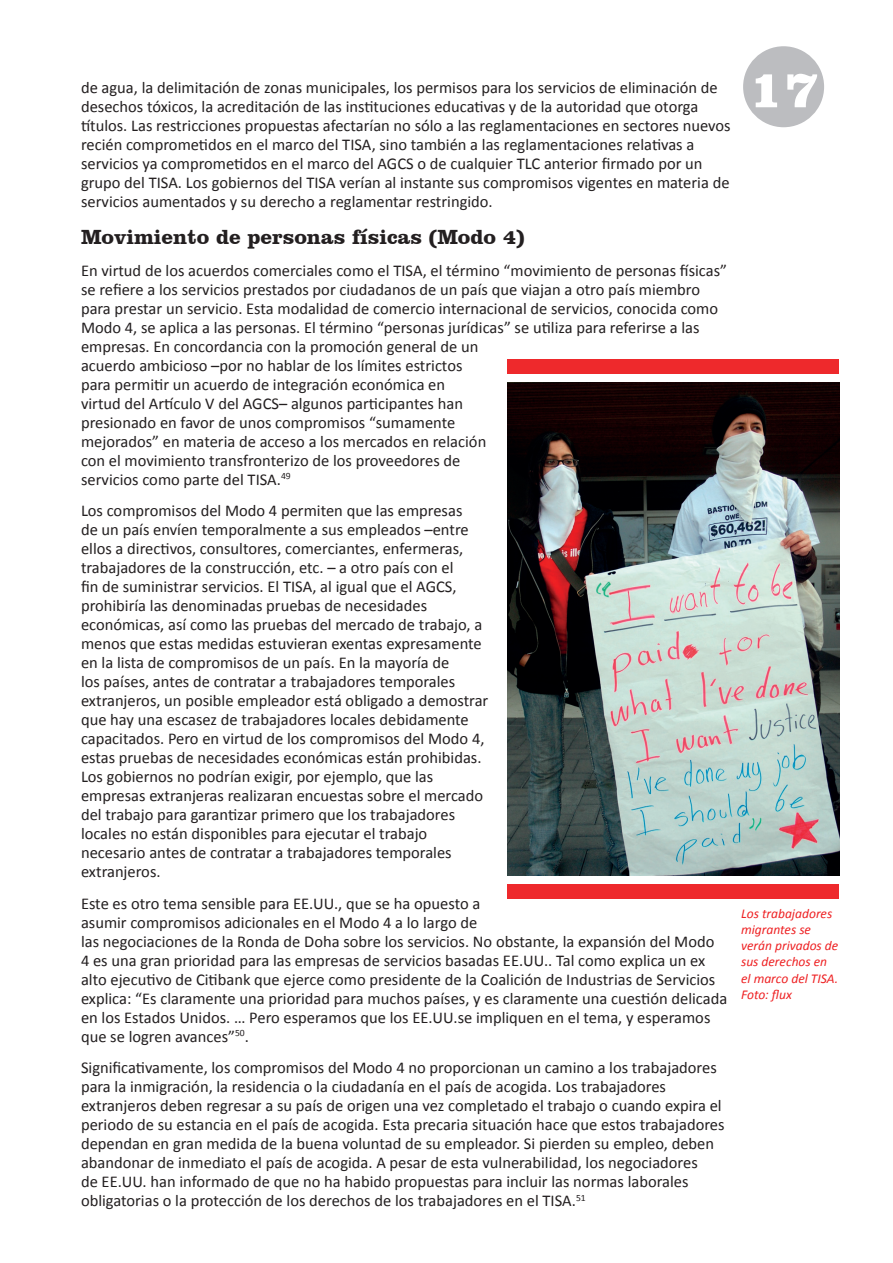
<style>
.page{position:relative;width:893px;height:1263px;background:#fff}
.page>*{position:absolute;margin:0;border:0;box-sizing:border-box;transform-origin:0 0}
.t1{font:900 54px "Clarendon BT";color:#fff}
.t2{font:700 21px "Clarendon BT";color:#231f20}
.t3{font:16.5px/18.9px "Calibri";color:#231f20}
.t4{font:italic 13.5px/16.2px "Calibri";color:#ee2123}
</style>
<div class="page">
<div style="left:743px;top:46px;width:81px;height:81px;background:#bcbdc0;border-radius:50%"></div>
<img style="left:508px;top:383px;width:331px;height:493px">
<div style="left:508px;top:359px;width:331px;height:15px;background:#ee292c"></div>
<div style="left:508px;top:884px;width:331px;height:15px;background:#ee292c"></div>
<p class="t3" style="left:81px;top:78px;width:638px">de agua, la delimitación de zonas municipales, los permisos para los servicios de eliminación de desechos tóxicos, la acreditación de las instituciones educativas y de la autoridad que otorga</p>
<h1 class="t1" style="left:749px;top:55px;width:71px">17</h1>
<p class="t3" style="left:81px;top:116px;width:651px">títulos. Las restricciones propuestas afectarían no sólo a las reglamentaciones en sectores nuevos recién comprometidos en el marco del TISA, sino también a las reglamentaciones relativas a servicios ya comprometidos en el marco del AGCS o de cualquier TLC anterior firmado por un grupo del TISA. Los gobiernos del TISA verían al instante sus compromisos vigentes en materia de servicios aumentados y su derecho a reglamentar restringido.</p>
<p class="t2" style="left:81px;top:224px;width:445px">Movimiento de personas físicas (Modo 4)</p>
<p class="t3" style="left:81px;top:260px;width:647px">En virtud de los acuerdos comerciales como el TISA, el término “movimiento de personas físicas” se refiere a los servicios prestados por ciudadanos de un país que viajan a otro país miembro para prestar un servicio. Esta modalidad de comercio internacional de servicios, conocida como Modo 4, se aplica a las personas. El término “personas jurídicas” se utiliza para referirse a las empresas. En concordancia con la promoción general de un<br>acuerdo ambicioso –por no hablar de los límites estrictos<br>para permitir un acuerdo de integración económica en<br>virtud del Artículo V del AGCS– algunos participantes han<br>presionado en favor de unos compromisos “sumamente<br>mejorados” en materia de acceso a los mercados en relación<br>con el movimiento transfronterizo de los proveedores de<br>servicios como parte del TISA.<sup>49</sup></p>
<p class="t3" style="left:81px;top:501px;width:409px">Los compromisos del Modo 4 permiten que las empresas<br>de un país envíen temporalmente a sus empleados –entre ellos a directivos, consultores, comerciantes, enfermeras, trabajadores de la construcción, etc. – a otro país con el<br>fin de suministrar servicios. El TISA, al igual que el AGCS, prohibiría las denominadas pruebas de necesidades económicas, así como las pruebas del mercado de trabajo, a menos que estas medidas estuvieran exentas expresamente en la lista de compromisos de un país. En la mayoría de<br>los países, antes de contratar a trabajadores temporales extranjeros, un posible empleador está obligado a demostrar que hay una escasez de trabajadores locales debidamente capacitados. Pero en virtud de los compromisos del Modo 4, estas pruebas de necesidades económicas están prohibidas.<br>Los gobiernos no podrían exigir, por ejemplo, que las empresas extranjeras realizaran encuestas sobre el mercado del trabajo para garantizar primero que los trabajadores locales no están disponibles para ejecutar el trabajo necesario antes de contratar a trabajadores temporales extranjeros.</p>
<p class="t3" style="left:81px;top:893px;width:648px">Este es otro tema sensible para EE.UU., que se ha opuesto a<br>asumir compromisos adicionales en el Modo 4 a lo largo de<br>las negociaciones de la Ronda de Doha sobre los servicios. No obstante, la expansión del Modo<br>4 es una gran prioridad para las empresas de servicios basadas EE.UU.. Tal como explica un ex alto ejecutivo de Citibank que ejerce como presidente de la Coalición de Industrias de Servicios explica: “Es claramente una prioridad para muchos países, y es claramente una cuestión delicada en los Estados Unidos. … Pero esperamos que los EE.UU.se impliquen en el tema, y esperamos que se logren avances”<sup>50</sup>.</p>
<p class="t3" style="left:81px;top:1057px;width:645px">Significativamente, los compromisos del Modo 4 no proporcionan un camino a los trabajadores para la inmigración, la residencia o la ciudadanía en el país de acogida. Los trabajadores extranjeros deben regresar a su país de origen una vez completado el trabajo o cuando expira el periodo de su estancia en el país de acogida. Esta precaria situación hace que estos trabajadores dependan en gran medida de la buena voluntad de su empleador. Si pierden su empleo, deben abandonar de inmediato el país de acogida. A pesar de esta vulnerabilidad, los negociadores<br>de EE.UU. han informado de que no ha habido propuestas para incluir las normas laborales obligatorias o la protección de los derechos de los trabajadores en el TISA.<sup>51</sup></p>
<p class="t4" style="left:741px;top:905px;width:99px">Los trabajadores migrantes se verán privados de sus derechos en el marco del TISA.<br>Foto: flux</p>
</div>
